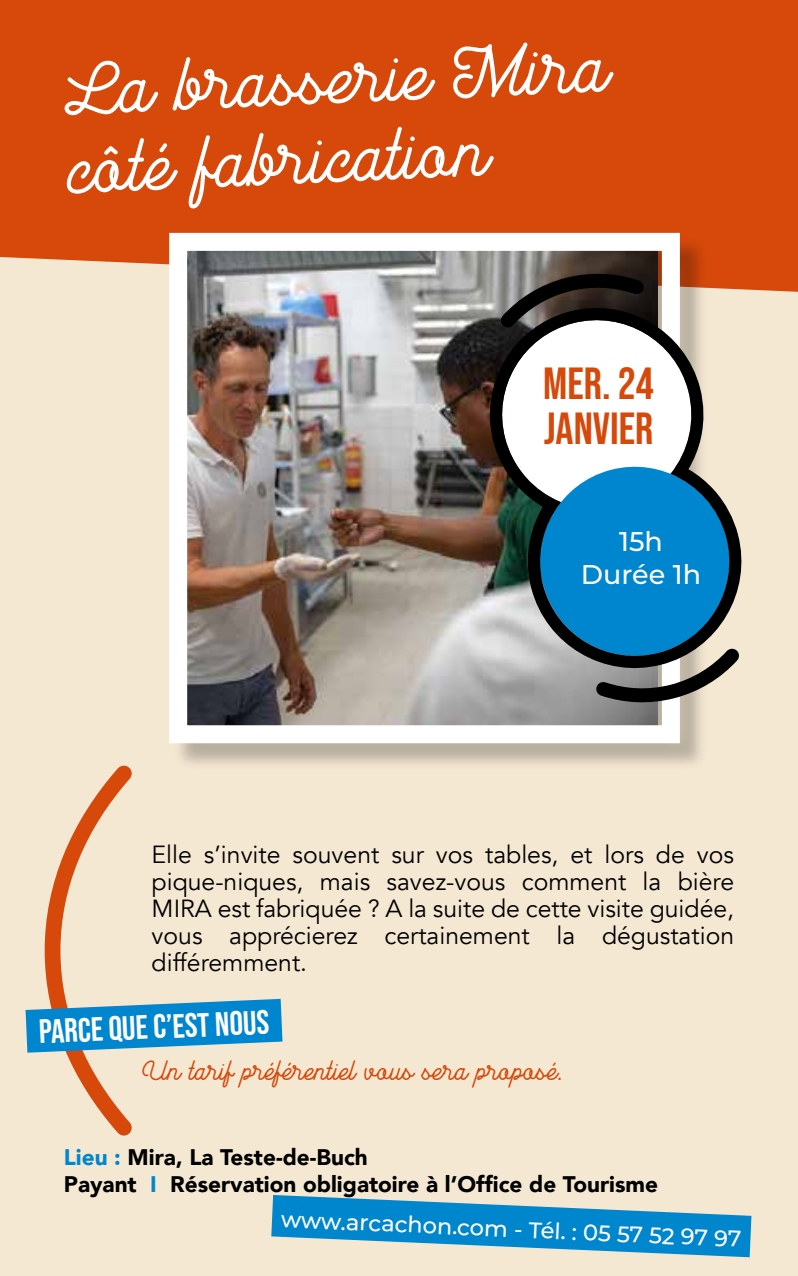
<style>
.page{position:relative;width:798px;height:1276px;background:#fff}
.page>*{position:absolute;margin:0;border:0;box-sizing:border-box;transform-origin:0 0}
.t1{font:90px/78.3px "Goldana Script";color:#fff}
.t2{font:45px/45px "Bebas Neue";color:#d6490b}
.t3{font:33.75px "Goldana Script";color:#d6490b}
.t4{font:33.75px "Bebas Neue";color:#fff}
.t5{font:500 27px/32.4px "Montserrat";color:#fff;text-align:center}
.t6{font:24.75px/27px "Avenir";color:#000;text-align:justify}
.t7{font:900 22.5px/27px "Avenir";color:#000}
.t8{font:500 22.5px "Montserrat";color:#fff}
.s1{color:#0086ce}
</style>
<div class="page">
<div style="left:0;top:0;width:797px;height:1276px;background:#f5e8d3"></div>
<div style="left:0;top:0;width:797px;height:292px;background:#d6490b"></div>
<div style="left:172px;top:236px;width:535px;height:535px;background:#000;opacity:.25"></div>
<img style="left:160px;top:224px;width:528px;height:528px">
<svg style="left:478px;top:297px;width:10px;height:382px;background:#73645c"></svg>
<svg style="left:488px;top:278px;width:263px;height:420px;background:#7c9ca9"></svg>
<svg style="left:37px;top:765px;width:95px;height:371px"></svg>
<svg style="left:26px;top:999px;width:256px;height:53px"></svg>
<svg style="left:271px;top:1195px;width:480px;height:62px"></svg>
<h1 class="t1" style="left:61px;top:55px;width:547px;rotate:-3deg">La brasserie Mira côté fabrication</h1>
<h2 class="t2" style="left:543px;top:360px;width:112px">MER. 24<br>JANVIER</h2>
<p class="t5" style="left:580px;top:525px;width:122px">15h<br>Durée 1h</p>
<p class="t6" style="left:151px;top:841px;width:583px">Elle s’invite souvent sur vos tables, et lors de vos pique-niques, mais savez-vous comment la bière MIRA est fabriquée ? A la suite de cette visite guidée, vous apprécierez certainement la dégustation différemment.</p>
<h3 class="t4" style="left:38px;top:1013px;width:232px;rotate:-3deg">PARCE QUE C’EST NOUS</h3>
<h3 class="t3" style="left:142px;top:1054px;width:421px">Un tarif préférentiel vous sera proposé.</h3>
<p class="t7" style="left:64px;top:1142px;width:595px"><span class="s1">Lieu :</span> Mira, La Teste-de-Buch<br>Payant <span class="s1">I</span> Réservation obligatoire à l’Office de Tourisme</p>
<p class="t8" style="left:282px;top:1202px;width:462px;rotate:3deg">www.arcachon.com - Tél. : 05 57 52 97 97</p>
</div>
